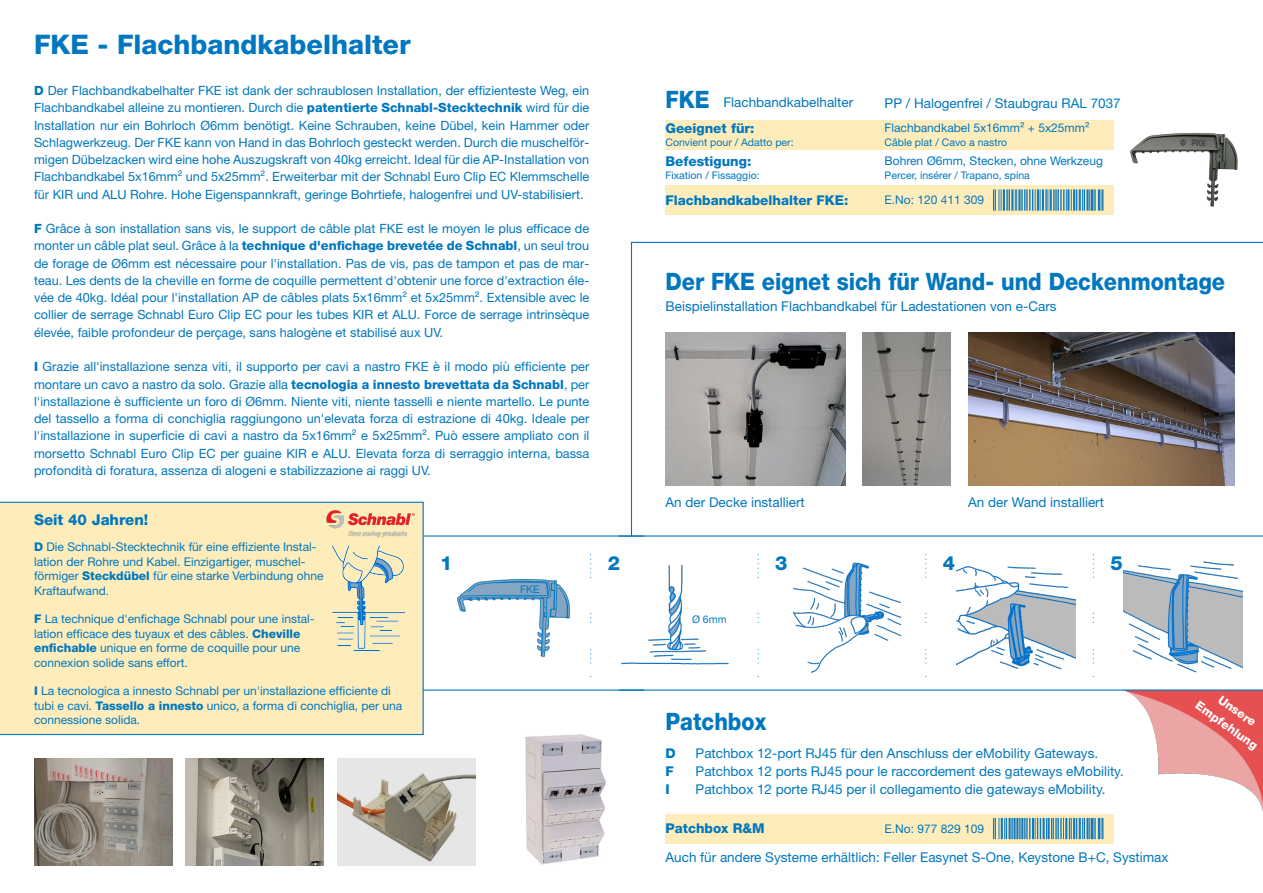
<style>
.page{position:relative;width:1263px;height:893px;background:#fff}
.page>*{position:absolute;margin:0;border:0;box-sizing:border-box;transform-origin:0 0}
.t1{font:800 27px "Helvetica Neue LT Pro";color:#0077bf}
.t2{font:800 24px "Helvetica Neue LT Pro";color:#0077bf;scale:.9 1}
.t3{font:800 19.5px "Helvetica Neue LT Pro";color:#0077bf}
.t4{font:800 15px "Helvetica Neue LT Pro";color:#0077bf}
.t5{font:13.5px/18px "Helvetica Neue LT Pro";color:#0077bf}
.t6{font:800 13.5px/18px "Helvetica Neue LT Pro";color:#0077bf}
.t7{font:12.75px/17.2px "Helvetica Neue LT Pro";color:#0077bf;text-align:justify}
.t8{font:12px/14.4px "Helvetica Neue LT Pro";color:#0077bf}
.t9{font:800 12px/18px "Helvetica Neue LT Pro";color:#fff;text-align:center}
.t10{font:10.5px "Helvetica Neue LT Pro";color:#0077bf}
.s1{font-weight:800}
</style>
<div class="page">
<div style="left:0;top:502px;width:423px;height:232px;background:#feedbb"></div>
<img style="left:525px;top:734px;width:81px;height:131px">
<img style="left:457px;top:579px;width:113px;height:78px">
<img style="left:621px;top:565px;width:108px;height:100px">
<img style="left:793px;top:562px;width:109px;height:111px">
<img style="left:1124px;top:561px;width:119px;height:112px">
<img style="left:956px;top:566px;width:119px;height:104px">
<img style="left:186px;top:759px;width:138px;height:106px">
<img style="left:34px;top:759px;width:138px;height:106px">
<img style="left:337px;top:759px;width:138px;height:106px">
<hr style="left:0;top:502px;width:423px;height:1px;background:#0077bf">
<hr style="left:0;top:734px;width:423px;height:1px;background:#0077bf">
<hr style="left:423px;top:502px;width:1px;height:232px;background:#0077bf">
<hr style="left:631px;top:242px;width:1px;height:294px;background:#0077bf">
<hr style="left:423px;top:689px;width:221px;height:2px;background:#0077bf">
<hr style="left:423px;top:535px;width:221px;height:2px;background:#0077bf">
<svg style="left:758px;top:554px;width:1px;height:123px"></svg>
<svg style="left:590px;top:536px;width:1px;height:154px"></svg>
<svg style="left:925px;top:554px;width:1px;height:123px"></svg>
<svg style="left:1093px;top:554px;width:1px;height:123px"></svg>
<div style="left:885px;top:185px;width:228px;height:30px;background:#feedbb"></div>
<div style="left:885px;top:814px;width:228px;height:29px;background:#feedbb"></div>
<div style="left:665px;top:120px;width:220px;height:30px;background:#feedbb"></div>
<div style="left:885px;top:120px;width:228px;height:30px;background:#feedbb"></div>
<div style="left:665px;top:185px;width:220px;height:30px;background:#feedbb"></div>
<div style="left:665px;top:814px;width:220px;height:29px;background:#feedbb"></div>
<img style="left:1130px;top:132px;width:108px;height:75px">
<svg style="left:993px;top:189px;width:9px;height:22px"></svg>
<hr style="left:1003px;top:189px;width:2px;height:22px;background:#147ac0">
<hr style="left:1006px;top:189px;width:2px;height:22px;background:#147ac0">
<hr style="left:1008px;top:189px;width:2px;height:22px;background:#147ac0">
<hr style="left:1011px;top:189px;width:2px;height:22px;background:#147ac0">
<svg style="left:1015px;top:189px;width:2px;height:22px"></svg>
<hr style="left:1018px;top:189px;width:2px;height:22px;background:#147ac0">
<hr style="left:1021px;top:189px;width:2px;height:22px;background:#147ac0">
<svg style="left:1024px;top:189px;width:17px;height:22px"></svg>
<hr style="left:1042px;top:189px;width:2px;height:22px;background:#147ac0">
<hr style="left:1045px;top:189px;width:2px;height:22px;background:#147ac0">
<svg style="left:1047px;top:189px;width:7px;height:22px"></svg>
<hr style="left:1055px;top:189px;width:2px;height:22px;background:#147ac0">
<hr style="left:1057px;top:189px;width:2px;height:22px;background:#147ac0">
<hr style="left:1060px;top:189px;width:2px;height:22px;background:#147ac0">
<svg style="left:1063px;top:189px;width:27px;height:22px"></svg>
<hr style="left:1091px;top:189px;width:2px;height:22px;background:#147ac0">
<hr style="left:1094px;top:189px;width:2px;height:22px;background:#147ac0">
<hr style="left:1098px;top:189px;width:2px;height:22px;background:#147ac0">
<svg style="left:1101px;top:189px;width:2px;height:22px"></svg>
<svg style="left:993px;top:818px;width:14px;height:21px"></svg>
<hr style="left:1008px;top:818px;width:3px;height:21px;background:#147ac0">
<hr style="left:1011px;top:818px;width:2px;height:21px;background:#147ac0">
<hr style="left:1013px;top:818px;width:3px;height:21px;background:#147ac0">
<hr style="left:1016px;top:818px;width:2px;height:21px;background:#147ac0">
<svg style="left:1019px;top:818px;width:33px;height:21px"></svg>
<hr style="left:1052px;top:818px;width:2px;height:21px;background:#147ac0">
<hr style="left:1055px;top:818px;width:2px;height:21px;background:#147ac0">
<hr style="left:1057px;top:818px;width:2px;height:21px;background:#147ac0">
<hr style="left:1060px;top:818px;width:2px;height:21px;background:#147ac0">
<svg style="left:1063px;top:818px;width:27px;height:21px"></svg>
<hr style="left:1091px;top:818px;width:2px;height:21px;background:#147ac0">
<hr style="left:1094px;top:818px;width:2px;height:21px;background:#147ac0">
<hr style="left:1098px;top:818px;width:2px;height:21px;background:#147ac0">
<svg style="left:1101px;top:818px;width:2px;height:21px"></svg>
<img style="left:1126px;top:691px;width:137px;height:120px">
<hr style="left:619px;top:689px;width:644px;height:2px;background:#0077bf">
<hr style="left:619px;top:535px;width:644px;height:2px;background:#0077bf">
<hr style="left:631px;top:242px;width:632px;height:1px;background:#0077bf">
<img style="left:332px;top:545px;width:73px;height:106px">
<img style="left:316px;top:502px;width:107px;height:42px">
<img style="left:665px;top:333px;width:180px;height:153px">
<img style="left:863px;top:333px;width:88px;height:153px">
<img style="left:968px;top:333px;width:267px;height:153px">
<h1 class="t1" style="left:34px;top:35px;width:378px">FKE - Flachbandkabelhalter</h1>
<p class="t7" style="left:34px;top:84px;width:557px"><span class="s1">D</span> Der Flachbandkabelhalter FKE ist dank der schraublosen Installation, der effizienteste Weg, ein Flachbandkabel alleine zu montieren. Durch die <span class="s1">patentierte Schnabl-Stecktechnik</span> wird für die Installation nur ein Bohrloch Ø6mm benötigt. Keine Schrauben, keine Dübel, kein Hammer oder Schlagwerkzeug. Der FKE kann von Hand in das Bohrloch gesteckt werden. Durch die muschelför&shy;migen Dübelzacken wird eine hohe Auszugskraft von 40kg erreicht. Ideal für die AP-Installation von Flachbandkabel 5x16mm² und 5x25mm². Erweiterbar mit der Schnabl Euro Clip EC Klemmschelle für KIR und ALU Rohre. Hohe Eigenspannkraft, geringe Bohrtiefe, halogenfrei und UV-stabilisiert.</p>
<p class="t7" style="left:34px;top:222px;width:557px"><span class="s1">F</span> Grâce à son installation sans vis, le support de câble plat FKE est le moyen le plus efficace de monter un câble plat seul. Grâce à la <span class="s1">technique d'enfichage brevetée de Schnabl</span>, un seul trou de forage de Ø6mm est nécessaire pour l'installation. Pas de vis, pas de tampon et pas de mar&shy;teau. Les dents de la cheville en forme de coquille permettent d'obtenir une force d'extraction éle&shy;vée de 40kg. Idéal pour l'installation AP de câbles plats 5x16mm² et 5x25mm². Extensible avec le collier de serrage Schnabl Euro Clip EC pour les tubes KIR et ALU. Force de serrage intrinsèque élevée, faible profondeur de perçage, sans halogène et stabilisé aux UV.</p>
<p class="t7" style="left:34px;top:360px;width:557px"><span class="s1">I</span> Grazie all'installazione senza viti, il supporto per cavi a nastro FKE è il modo più efficiente per montare un cavo a nastro da solo. Grazie alla <span class="s1">tecnologia a innesto brevettata da Schnabl</span>, per l'installazione è sufficiente un foro di Ø6mm. Niente viti, niente tasselli e niente martello. Le punte del tassello a forma di conchiglia raggiungono un'elevata forza di estrazione di 40kg. Ideale per l'installazione in superficie di cavi a nastro da 5x16mm² e 5x25mm². Può essere ampliato con il morsetto Schnabl Euro Clip EC per guaine KIR e ALU. Elevata forza di serraggio interna, bassa profondità di foratura, assenza di alogeni e stabilizzazione ai raggi UV.</p>
<p class="t4" style="left:34px;top:515px;width:116px">Seit 40 Jahren!</p>
<p class="t8" style="left:34px;top:541px;width:291px"><span class="s1">D</span> Die Schnabl-Stecktechnik für eine effiziente Instal&shy;lation der Rohre und Kabel. Einzigartiger, muschel&shy;förmiger <span class="s1">Steckdübel</span> für eine starke Verbindung ohne Kraftaufwand.</p>
<p class="t8" style="left:34px;top:613px;width:282px"><span class="s1">F</span> La technique d'enfichage Schnabl pour une instal&shy;lation efficace des tuyaux et des câbles. <span class="s1">Cheville enfichable</span> unique en forme de coquille pour une connexion solide sans effort.</p>
<p class="t8" style="left:34px;top:685px;width:370px"><span class="s1">I</span> La tecnologica a innesto Schnabl per un'installazione efficiente di tubi e cavi. <span class="s1">Tassello a innesto</span> unico, a forma di conchiglia, per una connessione solida.</p>
<h3 class="t3" style="left:440px;top:556px;width:14px">1</h3>
<p class="t10" style="left:520px;top:585px;width:21px">FKE</p>
<h2 class="t2" style="left:665px;top:90px;width:50px">FKE</h2>
<p class="t5" style="left:723px;top:95px;width:131px">Flachbandkabelhalter</p>
<p class="t5" style="left:885px;top:96px;width:238px">PP / Halogenfrei / Staubgrau RAL 7037</p>
<p class="t6" style="left:665px;top:121px;width:91px">Geeignet für:</p>
<p class="t10" style="left:665px;top:139px;width:130px">Convient pour / Adatto per:</p>
<p class="t6" style="left:665px;top:154px;width:87px">Befestigung:</p>
<p class="t10" style="left:665px;top:172px;width:96px">Fixation / Fissaggio:</p>
<p class="t6" style="left:665px;top:193px;width:184px">Flachbandkabelhalter FKE:</p>
<p class="t8" style="left:885px;top:123px;width:206px">Flachbandkabel 5x16mm² + 5x25mm²</p>
<p class="t10" style="left:885px;top:138px;width:124px">Câble plat / Cavo a nastro</p>
<p class="t8" style="left:885px;top:155px;width:220px">Bohren Ø6mm, Stecken, ohne Werkzeug</p>
<p class="t10" style="left:885px;top:171px;width:147px">Percer, insérer / Trapano, spina</p>
<p class="t8" style="left:885px;top:195px;width:101px">E.No: 120 411 309</p>
<h2 class="t2" style="left:665px;top:273px;width:623px">Der FKE eignet sich für Wand- und Deckenmontage</h2>
<p class="t5" style="left:665px;top:300px;width:393px">Beispielinstallation Flachbandkabel für Ladestationen von e-Cars</p>
<p class="t5" style="left:665px;top:495px;width:141px">An der Decke installiert</p>
<p class="t5" style="left:968px;top:495px;width:137px">An der Wand installiert</p>
<h3 class="t3" style="left:608px;top:556px;width:14px">2</h3>
<h3 class="t3" style="left:775px;top:556px;width:14px">3</h3>
<p class="t10" style="left:692px;top:615px;width:36px">Ø 6mm</p>
<h3 class="t3" style="left:943px;top:556px;width:14px">4</h3>
<h3 class="t3" style="left:1110px;top:556px;width:14px">5</h3>
<h2 class="t2" style="left:665px;top:713px;width:114px">Patchbox</h2>
<p class="t6" style="left:665px;top:746px;width:12px">D<br>F<br>I</p>
<p class="t5" style="left:696px;top:746px;width:430px">Patchbox 12-port RJ45 für den Anschluss der eMobility Gateways.<br>Patchbox 12 ports RJ45 pour le raccordement des gateways eMobility.<br>Patchbox 12 porte RJ45 per il collegamento die gateways eMobility.</p>
<p class="t6" style="left:665px;top:821px;width:101px">Patchbox R&amp;M</p>
<p class="t8" style="left:885px;top:823px;width:101px">E.No: 977 829 109</p>
<p class="t5" style="left:665px;top:850px;width:504px">Auch für andere Systeme erhältlich: Feller Easynet S-One, Keystone B+C, Systimax</p>
<p class="t9" style="left:1211px;top:683px;width:75px;rotate:35deg">Unsere<br>Empfehlung</p>
</div>
